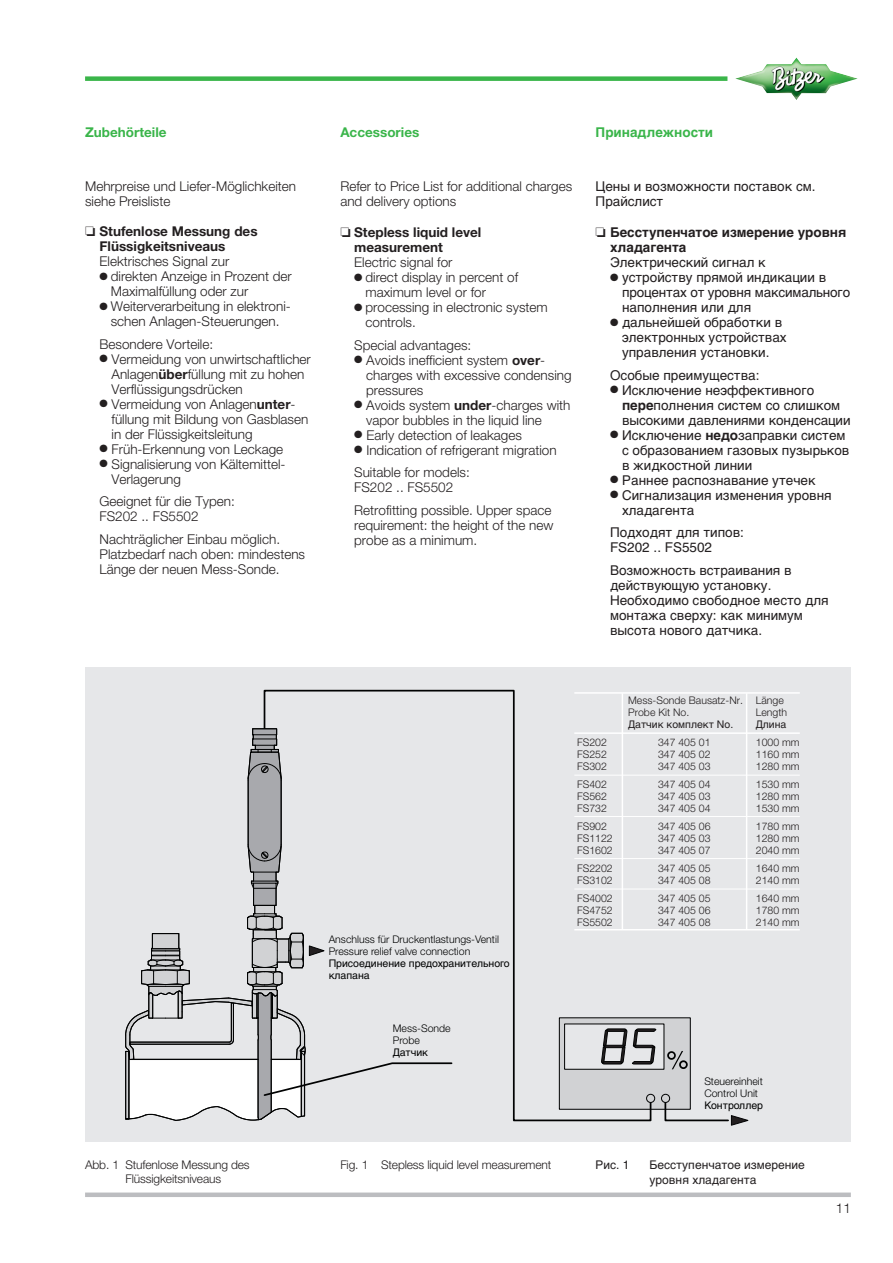
<style>
.page{position:relative;width:893px;height:1263px;background:#fff}
.page>*{position:absolute;margin:0;border:0;box-sizing:border-box;transform-origin:0 0}
.t1{font:300 13.5px/15px "Helvetica Neue";color:#231f20}
.t2{font:13.5px/15px "Helvetica Cyr Upright";color:#231f20}
.t3{font:700 13.5px/15px "Helvetica Neue";color:#231f20}
.t4{font:700 13.5px/15px "Helvetica Cyr";color:#231f20}
.t5{font:700 13.5px "Helvetica Neue";color:#3ab54a}
.t6{font:700 13.5px "Helvetica Cyr";color:#3ab54a}
.t7{font:300 12px/13.5px "Helvetica Neue";letter-spacing:-.01em;color:#231f20}
.t8{font:12px/14.7px "Helvetica Cyr Upright";color:#231f20}
.t9{font:300 10.5px/12px "Helvetica Neue";color:#231f20}
.t10{font:300 10.5px/12px "Helvetica Neue";color:#010202}
.t11{font:10.5px/12px "Helvetica Cyr Upright";color:#010202}
.t12{font:10.5px "Helvetica Cyr Upright";color:#231f20}
.s1{font-weight:700}
.s2{font-family:"Helvetica Cyr";font-weight:700}
</style>
<div class="page">
<div style="left:85px;top:667px;width:765px;height:475px;background:#e6e7e9"></div>
<div style="left:559px;top:1018px;width:131px;height:91px;background:#d1d2d4"></div>
<div style="left:661px;top:1094px;width:8px;height:9px;background:#d1d2d4;border:1px solid #010202;border-radius:50%"></div>
<div style="left:564px;top:1024px;width:100px;height:45px;background:#e6e7e9"></div>
<svg style="left:652px;top:1028px;width:5px;height:36px"></svg>
<svg style="left:667px;top:1051px;width:20px;height:18px"></svg>
<svg style="left:663px;top:1097px;width:86px;height:29px"></svg>
<svg style="left:263px;top:689px;width:389px;height:433px"></svg>
<div style="left:646px;top:1094px;width:9px;height:9px;background:#d1d2d4;border:1px solid #010202;border-radius:50%"></div>
<svg style="left:125px;top:728px;width:328px;height:393px"></svg>
<hr style="left:85px;top:1193px;width:765px;height:4px;background:#bcbdc0">
<hr style="left:621px;top:693px;width:2px;height:236px;background:#fff">
<hr style="left:745px;top:693px;width:2px;height:236px;background:#fff">
<hr style="left:574px;top:732px;width:225px;height:2px;background:#fff">
<hr style="left:574px;top:775px;width:225px;height:1px;background:#fff">
<hr style="left:574px;top:816px;width:225px;height:1px;background:#fff">
<hr style="left:574px;top:858px;width:225px;height:1px;background:#fff">
<hr style="left:574px;top:889px;width:225px;height:1px;background:#fff">
<hr style="left:574px;top:692px;width:225px;height:2px;background:#fff">
<hr style="left:574px;top:929px;width:225px;height:1px;background:#fff">
<img style="left:735px;top:57px;width:122px;height:43px">
<div style="left:85px;top:76px;width:642px;height:5px;background:#3ab54a"></div>
<p class="t5" style="left:85px;top:128px;width:83px">Zubehörteile</p>
<p class="t1" style="left:85px;top:180px;width:212px">Mehrpreise und Liefer-Möglichkeiten siehe Preisliste</p>
<p class="t3" style="left:99px;top:225px;width:159px;text-indent:-14px">❏ Stufenlose Messung des<br>Flüssigkeitsniveaus</p>
<p class="t1" style="left:99px;top:255px;width:131px">Elektrisches Signal zur</p>
<p class="t1" style="left:111px;top:270px;width:183px;text-indent:-11px">● direkten Anzeige in Prozent der<br>Maximalfüllung oder zur</p>
<p class="t1" style="left:100px;top:300px;width:193px;text-align:center">● Weiterverarbeitung in elektroni&shy;schen Anlagen-Steuerungen.</p>
<p class="t1" style="left:100px;top:338px;width:115px">Besondere Vorteile:</p>
<p class="t1" style="left:111px;top:353px;width:201px;text-indent:-12px">● Vermeidung von unwirtschaftlicher<br>Anlagen<span class="s1">über</span>füllung mit zu hohen<br>Verflüssigungsdrücken</p>
<p class="t1" style="left:111px;top:398px;width:198px;text-indent:-12px">● Vermeidung von Anlagen<span class="s1">unter&shy;</span>füllung mit Bildung von Gasblasen in der Flüssigkeitsleitung</p>
<p class="t1" style="left:100px;top:443px;width:185px">● Früh-Erkennung von Leckage</p>
<p class="t1" style="left:111px;top:458px;width:175px;text-indent:-12px">● Signalisierung von Kältemittel-<br>Verlagerung</p>
<p class="t1" style="left:99px;top:495px;width:137px">Geeignet für die Typen:<br>FS202 .. FS5502</p>
<p class="t1" style="left:99px;top:533px;width:207px">Nachträglicher Einbau möglich.<br>Platzbedarf nach oben: mindestens<br>Länge der neuen Mess-Sonde.</p>
<p class="t5" style="left:340px;top:128px;width:80px">Accessories</p>
<p class="t1" style="left:340px;top:180px;width:233px">Refer to Price List for additional charges and delivery options</p>
<p class="t3" style="left:354px;top:226px;width:129px;text-indent:-14px">❏ Stepless liquid level measurement</p>
<p class="t1" style="left:354px;top:256px;width:100px">Electric signal for</p>
<p class="t1" style="left:365px;top:271px;width:154px;text-indent:-11px">● direct display in percent of maximum level or for</p>
<p class="t1" style="left:365px;top:301px;width:184px;text-indent:-11px">● processing in electronic system controls.</p>
<p class="t1" style="left:354px;top:339px;width:118px">Special advantages:</p>
<p class="t1" style="left:366px;top:354px;width:207px;text-indent:-12px">● Avoids inefficient system <span class="s1">over&shy;</span>charges with excessive condensing pressures</p>
<p class="t1" style="left:366px;top:399px;width:206px;text-indent:-12px">● Avoids system <span class="s1">under</span>-charges with vapor bubbles in the liquid line</p>
<p class="t1" style="left:354px;top:429px;width:169px">● Early detection of leakages</p>
<p class="t1" style="left:354px;top:440px;width:204px;line-height:22.5px">● Indication of refrigerant migration<br>Suitable for models:</p>
<p class="t1" style="left:354px;top:478px;width:199px;line-height:22.5px">FS202 .. FS5502<br>Retrofitting possible. Upper space</p>
<p class="t1" style="left:354px;top:519px;width:201px">requirement: the height of the new probe as a minimum.</p>
<p class="t6" style="left:595px;top:128px;width:119px">Принадлежности</p>
<p class="t2" style="left:595px;top:181px;width:221px">Цены и возможности поставок см.<br>Прайслист</p>
<p class="t4" style="left:610px;top:227px;width:238px;text-indent:-14px">❏ Бесступенчатое измерение уровня хладагента</p>
<p class="t2" style="left:610px;top:257px;width:157px">Электрический сигнал к</p>
<p class="t2" style="left:622px;top:272px;width:230px;text-indent:-12px">● устройству прямой индикации в процентах от уровня максимального наполнения или для</p>
<p class="t2" style="left:622px;top:317px;width:166px;text-indent:-12px">● дальнейшей обработки в электронных устройствах управления установки.</p>
<p class="t2" style="left:610px;top:369px;width:151px">Особые преимущества:</p>
<p class="t2" style="left:622px;top:384px;width:230px;text-indent:-12px">● Исключение неэффективного <span class="s2">пере</span>полнения систем со слишком высокими давлениями конденсации</p>
<p class="t2" style="left:622px;top:429px;width:229px;text-indent:-12px">● Исключение <span class="s2">недо</span>заправки систем с образованием газовых пузырьков в жидкостной линии</p>
<p class="t2" style="left:610px;top:474px;width:207px">● Раннее распознавание утечек</p>
<p class="t2" style="left:622px;top:489px;width:211px;text-indent:-12px">● Сигнализация изменения уровня хладагента</p>
<p class="t2" style="left:610px;top:527px;width:135px">Подходят для типов:<br>FS202 .. FS5502</p>
<p class="t2" style="left:610px;top:564px;width:220px">Возможность встраивания в действующую установку.<br>Необходимо свободное место для монтажа сверху: как минимум высота нового датчика.</p>
<p class="t10" style="left:328px;top:934px;width:172px">Anschluss für Druckentlastungs-Ventil<br>Pressure relief valve connection</p>
<p class="t11" style="left:328px;top:958px;width:183px">Присоединение предохранительного клапана</p>
<p class="t10" style="left:393px;top:1023px;width:59px">Mess-Sonde<br>Probe</p>
<p class="t11" style="left:393px;top:1048px;width:37px">Датчик</p>
<p class="t9" style="left:628px;top:695px;width:157px">Mess-Sonde Bausatz-Nr. Länge<br>Probe Kit No.</p>
<p class="t9" style="left:755px;top:707px;width:33px">Length</p>
<p class="t12" style="left:628px;top:720px;width:107px">Датчик комплект No.</p>
<p class="t12" style="left:755px;top:720px;width:32px">Длина</p>
<p class="t9" style="left:577px;top:737px;width:31px">FS202</p>
<p class="t9" style="left:658px;top:737px;width:54px">347 405 01</p>
<p class="t9" style="left:755px;top:737px;width:45px">1000 mm</p>
<p class="t9" style="left:577px;top:749px;width:31px">FS252</p>
<p class="t9" style="left:658px;top:749px;width:54px">347 405 02</p>
<p class="t9" style="left:755px;top:749px;width:45px">1160 mm</p>
<p class="t9" style="left:577px;top:761px;width:31px">FS302</p>
<p class="t9" style="left:658px;top:761px;width:54px">347 405 03</p>
<p class="t9" style="left:755px;top:761px;width:45px">1280 mm</p>
<p class="t9" style="left:577px;top:779px;width:31px">FS402</p>
<p class="t9" style="left:658px;top:779px;width:54px">347 405 04</p>
<p class="t9" style="left:755px;top:779px;width:45px">1530 mm</p>
<p class="t9" style="left:577px;top:791px;width:31px">FS562</p>
<p class="t9" style="left:658px;top:791px;width:54px">347 405 03</p>
<p class="t9" style="left:755px;top:791px;width:45px">1280 mm</p>
<p class="t9" style="left:577px;top:803px;width:31px">FS732</p>
<p class="t9" style="left:658px;top:803px;width:54px">347 405 04</p>
<p class="t9" style="left:755px;top:803px;width:45px">1530 mm</p>
<p class="t9" style="left:577px;top:821px;width:31px">FS902</p>
<p class="t9" style="left:658px;top:821px;width:54px">347 405 06</p>
<p class="t9" style="left:755px;top:821px;width:45px">1780 mm</p>
<p class="t9" style="left:577px;top:833px;width:37px">FS1122</p>
<p class="t9" style="left:658px;top:833px;width:54px">347 405 03</p>
<p class="t9" style="left:755px;top:833px;width:45px">1280 mm</p>
<p class="t9" style="left:577px;top:845px;width:37px">FS1602</p>
<p class="t9" style="left:658px;top:845px;width:54px">347 405 07</p>
<p class="t9" style="left:755px;top:845px;width:45px">2040 mm</p>
<p class="t9" style="left:577px;top:863px;width:37px">FS2202</p>
<p class="t9" style="left:658px;top:863px;width:54px">347 405 05</p>
<p class="t9" style="left:755px;top:863px;width:45px">1640 mm</p>
<p class="t9" style="left:577px;top:875px;width:37px">FS3102</p>
<p class="t9" style="left:658px;top:875px;width:54px">347 405 08</p>
<p class="t9" style="left:755px;top:875px;width:45px">2140 mm</p>
<p class="t9" style="left:577px;top:893px;width:37px">FS4002</p>
<p class="t9" style="left:658px;top:893px;width:54px">347 405 05</p>
<p class="t9" style="left:755px;top:893px;width:45px">1640 mm</p>
<p class="t9" style="left:577px;top:905px;width:37px">FS4752</p>
<p class="t9" style="left:658px;top:905px;width:54px">347 405 06</p>
<p class="t9" style="left:755px;top:905px;width:45px">1780 mm</p>
<p class="t9" style="left:577px;top:917px;width:37px">FS5502</p>
<p class="t9" style="left:658px;top:917px;width:54px">347 405 08</p>
<p class="t9" style="left:755px;top:917px;width:45px">2140 mm</p>
<p class="t10" style="left:704px;top:1076px;width:60px">Steuereinheit<br>Control Unit</p>
<p class="t11" style="left:704px;top:1101px;width:60px">Контроллер</p>
<p class="t7" style="left:125px;top:1159px;width:126px;text-indent:-40px">Abb. 1 Stufenlose Messung des<br>Flüssigkeitsniveaus</p>
<p class="t7" style="left:340px;top:1159px;width:212px">Fig. 1 Stepless liquid level measurement</p>
<p class="t8" style="left:595px;top:1159px;width:36px">Рис. 1</p>
<p class="t8" style="left:649px;top:1159px;width:157px">Бесступенчатое измерение уровня хладагента</p>
<p class="t1" style="left:835px;top:1202px;width:17px">11</p>
</div>
